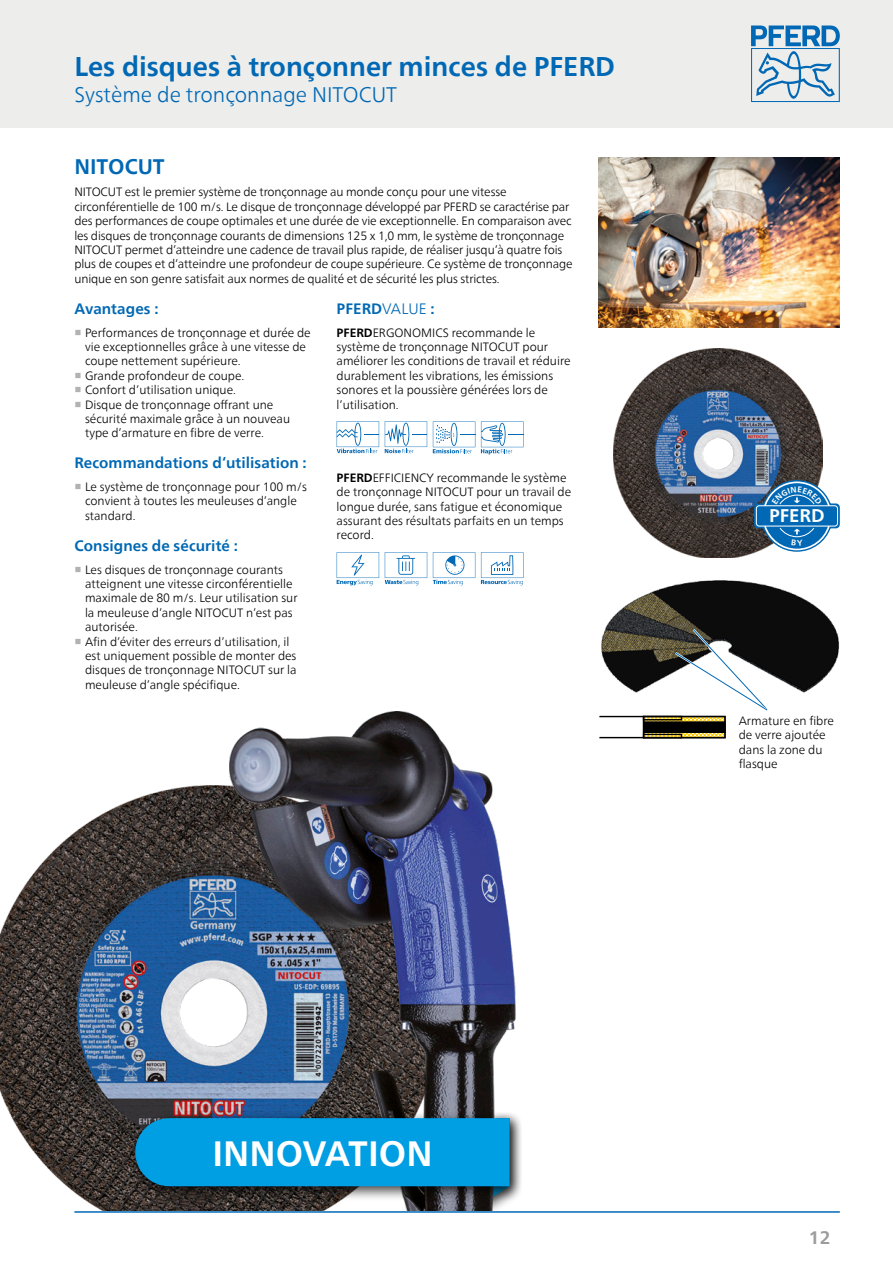
<style>
.page{position:relative;width:893px;height:1263px;background:#fff}
.page>*{position:absolute;margin:0;border:0;box-sizing:border-box;transform-origin:0 0}
.t1{font:700 34.95px "Neue Frutiger World";color:#fff}
.Ausgabenamen_Katalog{font:700 27px "Neue Frutiger World";color:#0068b4}
.Ausgabenamen_Katalog-2{font:300 21px "Neue Frutiger World";color:#0068b4}
.Ueberschrift_Red{font:700 21px "Neue Frutiger World";color:#0068b4}
.t2{font:700 18.45px "Neue Frutiger World";color:#fff}
.t3{font:700 18px "Neue Frutiger World";color:#9c9c9c}
.Ueberschrift_Red-2{font:700 15px "Neue Frutiger World";letter-spacing:.005em;color:#0068b4}
.FT_Spaltenspanne{font:300 12px/14.4px "Neue Frutiger World";letter-spacing:-.01em;color:#000}
.FT{font:300 12px/14.4px "Neue Frutiger World";color:#000}
.s1{font-family:"Arial Unicode MS";font-weight:700;color:#b2b2b2}
.s2{font-weight:300}
.s3{font-weight:700}
</style>
<div class="page">
<div style="left:0;top:0;width:893px;height:128px;background:#ededec"></div>
<svg style="left:751px;top:26px;width:89px;height:76px"></svg>
<hr style="left:74px;top:1211px;width:766px;height:2px;background:#0068b4">
<svg style="left:337px;top:421px;width:42px;height:32px"></svg>
<svg style="left:385px;top:421px;width:42px;height:32px"></svg>
<svg style="left:433px;top:421px;width:42px;height:32px"></svg>
<svg style="left:481px;top:421px;width:42px;height:33px"></svg>
<svg style="left:337px;top:552px;width:42px;height:33px"></svg>
<svg style="left:385px;top:552px;width:42px;height:33px"></svg>
<svg style="left:433px;top:552px;width:42px;height:33px"></svg>
<svg style="left:481px;top:552px;width:42px;height:33px"></svg>
<img style="left:0;top:786px;width:230px;height:425px">
<img style="left:230px;top:711px;width:285px;height:400px">
<div style="left:127px;top:1111px;width:396px;height:91px;background:#000;opacity:.75"></div>
<svg style="left:135px;top:1118px;width:375px;height:93px;background:#1787b8"></svg>
<img style="left:599px;top:157px;width:241px;height:170px">
<img style="left:601px;top:580px;width:238px;height:113px">
<div style="left:644px;top:722px;width:81px;height:10px;background:#000"></div>
<div style="left:599px;top:716px;width:45px;height:22px;border:1px solid #000"></div>
<svg style="left:643px;top:627px;width:127px;height:95px"></svg>
<div style="left:643px;top:716px;width:39px;height:4px;border:1px solid #000"></div>
<svg style="left:645px;top:732px;width:79px;height:4px"></svg>
<div style="left:643px;top:734px;width:39px;height:4px;border:1px solid #000"></div>
<div style="left:643px;top:716px;width:83px;height:22px;border:1px solid #000"></div>
<img style="left:613px;top:349px;width:210px;height:209px">
<svg style="left:754px;top:479px;width:86px;height:74px"></svg>
<p class="Ausgabenamen_Katalog" style="left:74px;top:43px;width:542px">Les disques à tronçonner minces de PFERD</p>
<p class="Ausgabenamen_Katalog-2" style="left:74px;top:78px;width:324px">Système de tronçonnage NITOCUT</p>
<p class="Ueberschrift_Red" style="left:74px;top:148px;width:92px">NITOCUT</p>
<p class="FT_Spaltenspanne" style="left:74px;top:185px;width:500px">NITOCUT est le premier système de tronçonnage au monde conçu pour une vitesse circonférentielle de 100 m/s. Le disque de tronçonnage développé par PFERD se caractérise par des performances de coupe optimales et une durée de vie exceptionnelle. En comparaison avec les disques de tronçonnage courants de dimensions 125 x 1,0 mm, le système de tronçonnage NITOCUT permet d’atteindre une cadence de travail plus rapide, de réaliser jusqu’à quatre fois plus de coupes et d’atteindre une profondeur de coupe supérieure. Ce système de tronçonnage unique en son genre satisfait aux normes de qualité et de sécurité les plus strictes.</p>
<p class="Ueberschrift_Red-2" style="left:74px;top:295px;width:86px">Avantages :</p>
<p class="FT_Spaltenspanne" style="left:85px;top:325px;width:227px;text-indent:-11px"><span class="s1">■</span> Performances de tronçonnage et durée de vie exceptionnelles grâce à une vitesse de coupe nettement supérieure.</p>
<p class="FT_Spaltenspanne" style="left:74px;top:368px;width:172px"><span class="s1">■</span> Grande profondeur de coupe.</p>
<p class="FT_Spaltenspanne" style="left:74px;top:383px;width:163px"><span class="s1">■</span> Confort d’utilisation unique.</p>
<p class="FT_Spaltenspanne" style="left:85px;top:397px;width:207px;text-indent:-11px"><span class="s1">■</span> Disque de tronçonnage offrant une sécurité maximale grâce à un nouveau type d’armature en fibre de verre.</p>
<p class="Ueberschrift_Red-2" style="left:74px;top:450px;width:234px">Recommandations d‘utilisation :</p>
<p class="FT_Spaltenspanne" style="left:85px;top:480px;width:224px;text-indent:-11px"><span class="s1">■</span> Le système de tronçonnage pour 100 m/s convient à toutes les meuleuses d’angle standard.</p>
<p class="Ueberschrift_Red-2" style="left:74px;top:532px;width:165px">Consignes de sécurité :</p>
<p class="FT_Spaltenspanne" style="left:85px;top:562px;width:214px;text-indent:-11px"><span class="s1">■</span> Les disques de tronçonnage courants atteignent une vitesse circonférentielle maximale de 80 m/s. Leur utilisation sur la meuleuse d’angle NITOCUT n’est pas autorisée.</p>
<p class="FT_Spaltenspanne" style="left:85px;top:634px;width:213px;text-indent:-11px"><span class="s1">■</span> Afin d’éviter des erreurs d’utilisation, il est uniquement possible de monter des disques de tronçonnage NITOCUT sur la meuleuse d’angle spécifique.</p>
<p class="Ueberschrift_Red-2" style="left:337px;top:295px;width:100px">PFERD<span class="s2">VALUE</span> :</p>
<p class="FT" style="left:337px;top:325px;width:235px"><span class="s3">PFERD</span>ERGONOMICS recommande le système de tronçonnage NITOCUT pour améliorer les conditions de travail et réduire durablement les vibrations, les émissions sonores et la poussière générées lors de l’utilisation.</p>
<p class="FT" style="left:337px;top:470px;width:236px"><span class="s3">PFERD</span>EFFICIENCY recommande le système de tronçonnage NITOCUT pour un travail de longue durée, sans fatigue et économique assurant des résultats parfaits en un temps record.</p>
<p class="t2" style="left:769px;top:500px;width:57px">PFERD</p>
<p class="FT" style="left:739px;top:714px;width:97px">Armature en fibre</p>
<p class="FT" style="left:739px;top:728px;width:89px">de verre ajoutée</p>
<p class="FT" style="left:739px;top:742px;width:85px">dans la zone du</p>
<p class="FT" style="left:739px;top:757px;width:40px">flasque</p>
<p class="t1" style="left:212px;top:1123px;width:222px">INNOVATION</p>
<h3 class="t3" style="left:809px;top:1221px;width:23px">12</h3>
</div>
